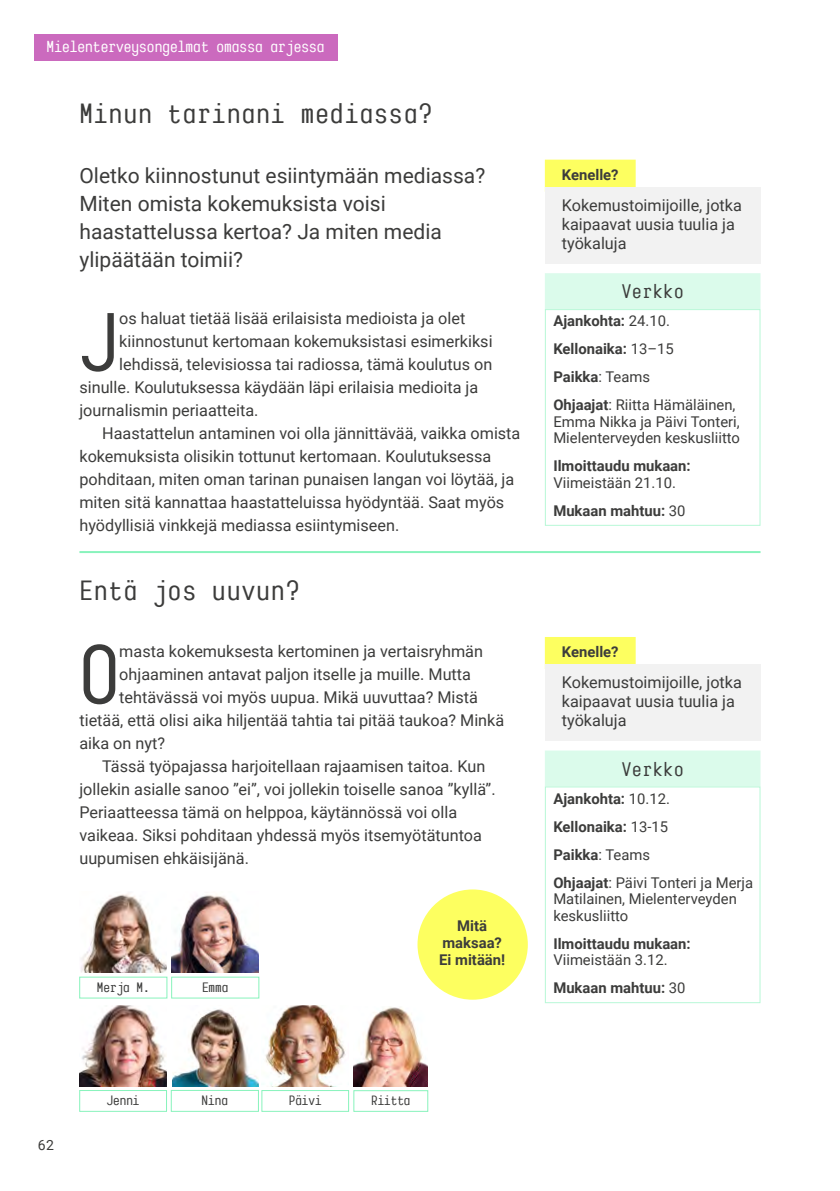
<style>
.page{position:relative;width:840px;height:1191px;background:#fff}
.page>*{position:absolute;margin:0;border:0;box-sizing:border-box;transform-origin:0 0}
.t1{font:500 83.6px "Karben 205 Mono";color:#3c3c3b}
.t2{font:500 28.2px "Karben 205 Mono";letter-spacing:.045em;color:#3c3c3b}
.t3{font:21px/28px "Roboto";color:#3c3c3b}
.t4{font:500 20px "Karben 205 Mono";letter-spacing:.045em;color:#3c3c3b}
.t5{font:16.2px/19px "Roboto";color:#3c3c3b}
.t6{font:500 16.2px "Karben 205 Mono";color:#fff}
.t7{font:14.8px/28px "Roboto";color:#3c3c3b}
.t8{font:700 14.8px/28px "Roboto";color:#3c3c3b}
.t9{font:14px "Roboto";color:#3c3c3b}
.t10{font:500 13.8px "Karben 205 Mono";color:#3c3c3b}
.s1{font-weight:400}
.s2{font-weight:700}
</style>
<div class="page">
<img style="left:265px;top:1005px;width:81px;height:81px">
<div style="left:261px;top:1090px;width:87px;height:21px;border:1px solid #88f3bc"></div>
<hr style="left:839px;top:0;width:1px;height:1191px;background:#88f3bc">
<div style="left:34px;top:34px;width:303px;height:27px;background:#cb6abe"></div>
<div style="left:544px;top:637px;width:91px;height:32px;background:#fdff60"></div>
<div style="left:544px;top:664px;width:216px;height:77px;background:#f2f2f2"></div>
<div style="left:544px;top:750px;width:216px;height:36px;background:#dbfbeb"></div>
<div style="left:544px;top:786px;width:216px;height:217px;border:1px solid #b8f8d7"></div>
<div style="left:544px;top:160px;width:91px;height:32px;background:#fdff60"></div>
<div style="left:544px;top:187px;width:216px;height:77px;background:#f2f2f2"></div>
<div style="left:544px;top:273px;width:216px;height:36px;background:#dbfbeb"></div>
<div style="left:544px;top:309px;width:216px;height:217px;border:1px solid #b8f8d7"></div>
<div style="left:417px;top:889px;width:110px;height:110px;background:#fdff60;border-radius:50%"></div>
<hr style="left:79px;top:551px;width:681px;height:2px;background:#88f3bc">
<div style="left:171px;top:1090px;width:87px;height:21px;border:1px solid #88f3bc"></div>
<img style="left:172px;top:1009px;width:86px;height:77px">
<img style="left:79px;top:1005px;width:87px;height:81px">
<div style="left:79px;top:1090px;width:88px;height:21px;border:1px solid #88f3bc"></div>
<img style="left:354px;top:1007px;width:73px;height:79px">
<div style="left:353px;top:1090px;width:75px;height:21px;border:1px solid #88f3bc"></div>
<img style="left:81px;top:893px;width:86px;height:80px">
<div style="left:79px;top:977px;width:88px;height:21px;border:1px solid #88f3bc"></div>
<img style="left:171px;top:895px;width:88px;height:78px">
<div style="left:171px;top:977px;width:88px;height:21px;border:1px solid #88f3bc"></div>
<p class="t6" style="left:47px;top:37px;width:279px">Mielenterveysongelmat omassa arjessa</p>
<h2 class="t2" style="left:79px;top:98px;width:354px">Minun tarinani mediassa?</h2>
<p class="t3" style="left:79px;top:161px;width:407px">Oletko kiinnostunut esiintymään mediassa?<br>Miten omista kokemuksista voisi haastattelussa kertoa? Ja miten media ylipäätään toimii?</p>
<h1 class="t1" style="left:79px;top:296px;width:41px">J</h1>
<p class="t5" style="left:119px;top:308px;width:347px">os haluat tietää lisää erilaisista medioista ja olet</p>
<p class="t5" style="left:119px;top:331px;width:374px">kiinnostunut kertomaan kokemuksistasi esimerkiksi</p>
<p class="t5" style="left:119px;top:354px;width:374px">lehdissä, televisiossa tai radiossa, tämä koulutus on</p>
<p class="t5" style="left:79px;top:377px;width:400px">sinulle. Koulutuksessa käydään läpi erilaisia medioita ja</p>
<p class="t5" style="left:79px;top:400px;width:180px">journalismin periaatteita.</p>
<p class="t5" style="left:102px;top:423px;width:419px">Haastattelun antaminen voi olla jännittävää, vaikka omista</p>
<p class="t5" style="left:79px;top:446px;width:413px">kokemuksista olisikin tottunut kertomaan. Koulutuksessa</p>
<p class="t5" style="left:79px;top:469px;width:436px">pohditaan, miten oman tarinan punaisen langan voi löytää, ja</p>
<p class="t5" style="left:79px;top:492px;width:426px">miten sitä kannattaa haastatteluissa hyödyntää. Saat myös</p>
<p class="t5" style="left:79px;top:515px;width:321px">hyödyllisiä vinkkejä mediassa esiintymiseen.</p>
<h2 class="t2" style="left:79px;top:575px;width:221px">Entä jos uuvun?</h2>
<h1 class="t1" style="left:79px;top:628px;width:41px">O</h1>
<p class="t5" style="left:119px;top:641px;width:365px">masta kokemuksesta kertominen ja vertaisryhmän</p>
<p class="t5" style="left:119px;top:664px;width:353px">ohjaaminen antavat paljon itselle ja muille. Mutta</p>
<p class="t5" style="left:119px;top:687px;width:360px">tehtävässä voi myös uupua. Mikä uuvuttaa? Mistä</p>
<p class="t5" style="left:79px;top:710px;width:426px">tietää, että olisi aika hiljentää tahtia tai pitää taukoa? Minkä</p>
<p class="t5" style="left:79px;top:733px;width:87px">aika on nyt?</p>
<p class="t5" style="left:102px;top:756px;width:384px">Tässä työpajassa harjoitellaan rajaamisen taitoa. Kun</p>
<p class="t5" style="left:79px;top:779px;width:417px">jollekin asialle sanoo ”ei”, voi jollekin toiselle sanoa ”kyllä”.</p>
<p class="t5" style="left:79px;top:802px;width:379px">Periaatteessa tämä on helppoa, käytännössä voi olla</p>
<p class="t5" style="left:79px;top:825px;width:404px">vaikeaa. Siksi pohditaan yhdessä myös itsemyötätuntoa</p>
<p class="t5" style="left:79px;top:848px;width:171px">uupumisen ehkäisijänä.</p>
<p class="t10" style="left:97px;top:979px;width:54px">Merja M.</p>
<p class="t10" style="left:202px;top:979px;width:28px">Emma</p>
<p class="t8" style="left:439px;top:917px;width:67px;line-height:16.6px;text-align:center">Mitä maksaa?<br>Ei mitään!</p>
<p class="t8" style="left:561px;top:160px;width:58px">Kenelle?</p>
<p class="t5" style="left:561px;top:195px;width:181px">Kokemustoimijoille, jotka kaipaavat uusia tuulia ja työkaluja</p>
<p class="t4" style="left:621px;top:281px;width:63px">Verkko</p>
<p class="t8" style="left:553px;top:306px;width:183px">Ajankohta: <span class="s1">24.10.<br></span>Kellonaika: <span class="s1">13–15<br></span>Paikka<span class="s1">: Teams<br></span>Ohjaajat<span class="s1">: Riitta Hämäläinen,</span></p>
<p class="t7" style="left:553px;top:413px;width:188px;line-height:16.6px">Emma Nikka ja Päivi Tonteri,<br>Mielenterveyden keskusliitto</p>
<p class="t8" style="left:553px;top:451px;width:139px">Ilmoittaudu mukaan:</p>
<p class="t7" style="left:553px;top:468px;width:134px">Viimeistään 21.10.<br><span class="s2">Mukaan mahtuu:</span> 30</p>
<p class="t8" style="left:561px;top:637px;width:58px">Kenelle?</p>
<p class="t5" style="left:561px;top:672px;width:181px">Kokemustoimijoille, jotka kaipaavat uusia tuulia ja työkaluja</p>
<p class="t4" style="left:621px;top:758px;width:63px">Verkko</p>
<p class="t7" style="left:553px;top:784px;width:201px"><span class="s2">Ajankohta:</span> 10.12.<br><span class="s2">Kellonaika:</span> 13-15<br><span class="s2">Paikka</span>: Teams<br><span class="s2">Ohjaajat</span>: Päivi Tonteri ja Merja</p>
<p class="t7" style="left:553px;top:890px;width:185px;line-height:16.6px">Matilainen, Mielenterveyden keskusliitto</p>
<p class="t8" style="left:553px;top:929px;width:139px">Ilmoittaudu mukaan:</p>
<p class="t7" style="left:553px;top:945px;width:134px">Viimeistään 3.12.<br><span class="s2">Mukaan mahtuu:</span> 30</p>
<p class="t9" style="left:38px;top:1135px;width:18px">62</p>
<p class="t10" style="left:107px;top:1092px;width:34px">Jenni</p>
<p class="t10" style="left:201px;top:1092px;width:28px">Nina</p>
<p class="t10" style="left:371px;top:1092px;width:41px">Riitta</p>
<p class="t10" style="left:288px;top:1092px;width:34px">Päivi</p>
</div>
